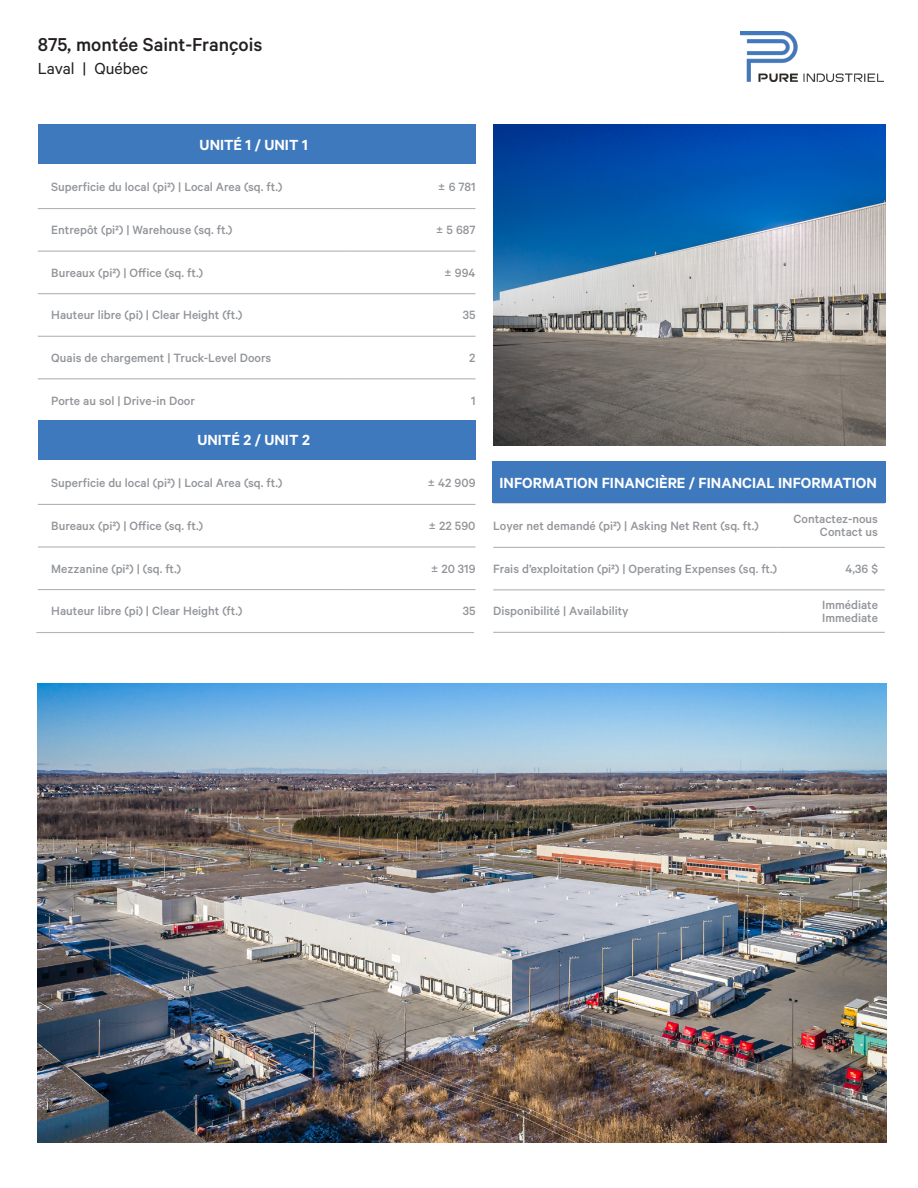
<style>
.page{position:relative;width:918px;height:1188px;background:#fff}
.page>*{position:absolute;margin:0;border:0;box-sizing:border-box;transform-origin:0 0}
.t1{font:500 21px "Calibre";color:#231f20}
.t2{font:18px "Calibre";color:#231f20}
.Bold_Table_Header{font:600 16.5px "Calibre";color:#fff}
.Table_Content{font:500 13.5px "Calibre";color:#929599}
</style>
<div class="page">
<img style="left:38px;top:684px;width:849px;height:459px">
<img style="left:741px;top:31px;width:142px;height:51px">
<div style="left:38px;top:124px;width:438px;height:40px;background:#3e79bd"></div>
<hr style="left:38px;top:208px;width:308px;height:1px;background:#b2b3b7">
<hr style="left:346px;top:208px;width:130px;height:1px;background:#b2b3b7">
<hr style="left:38px;top:251px;width:308px;height:1px;background:#b2b3b7">
<hr style="left:346px;top:251px;width:130px;height:1px;background:#b2b3b7">
<hr style="left:38px;top:293px;width:308px;height:1px;background:#b2b3b7">
<hr style="left:346px;top:293px;width:130px;height:1px;background:#b2b3b7">
<hr style="left:38px;top:336px;width:308px;height:1px;background:#b2b3b7">
<hr style="left:346px;top:336px;width:130px;height:1px;background:#b2b3b7">
<hr style="left:38px;top:378px;width:308px;height:1px;background:#b2b3b7">
<hr style="left:346px;top:378px;width:130px;height:1px;background:#b2b3b7">
<img style="left:493px;top:124px;width:393px;height:322px">
<hr style="left:493px;top:502px;width:285px;height:2px;background:#b2b3b7">
<hr style="left:778px;top:502px;width:107px;height:2px;background:#b2b3b7">
<hr style="left:493px;top:547px;width:285px;height:1px;background:#b2b3b7">
<hr style="left:778px;top:547px;width:107px;height:1px;background:#b2b3b7">
<hr style="left:493px;top:589px;width:285px;height:1px;background:#b2b3b7">
<hr style="left:778px;top:589px;width:107px;height:1px;background:#b2b3b7">
<hr style="left:493px;top:632px;width:285px;height:1px;background:#b2b3b7">
<hr style="left:778px;top:632px;width:107px;height:1px;background:#b2b3b7">
<div style="left:492px;top:462px;width:394px;height:41px;background:#3e79bd"></div>
<hr style="left:36px;top:632px;width:438px;height:1px;background:#b2b4b6">
<div style="left:38px;top:420px;width:438px;height:40px;background:#3e79bd"></div>
<hr style="left:38px;top:504px;width:308px;height:1px;background:#b2b3b7">
<hr style="left:346px;top:504px;width:130px;height:1px;background:#b2b3b7">
<hr style="left:38px;top:546px;width:308px;height:2px;background:#b2b3b7">
<hr style="left:346px;top:546px;width:130px;height:2px;background:#b2b3b7">
<hr style="left:38px;top:589px;width:308px;height:1px;background:#b2b3b7">
<hr style="left:346px;top:589px;width:130px;height:1px;background:#b2b3b7">
<p class="t1" style="left:38px;top:33px;width:226px">875, montée Saint-François</p>
<p class="t2" style="left:38px;top:58px;width:112px">Laval | Québec</p>
<p class="Bold_Table_Header" style="left:200px;top:135px;width:110px">UNITÉ 1 / UNIT 1</p>
<p class="Table_Content" style="left:51px;top:179px;width:233px">Superficie du local (pi²) | Local Area (sq. ft.)</p>
<p class="Table_Content" style="left:438px;top:179px;width:39px">± 6 781</p>
<p class="Table_Content" style="left:51px;top:222px;width:183px">Entrepôt (pi²) | Warehouse (sq. ft.)</p>
<p class="Table_Content" style="left:436px;top:222px;width:41px">± 5 687</p>
<p class="Table_Content" style="left:51px;top:265px;width:153px">Bureaux (pi²) | Office (sq. ft.)</p>
<p class="Table_Content" style="left:444px;top:265px;width:33px">± 994</p>
<p class="Table_Content" style="left:51px;top:307px;width:193px">Hauteur libre (pi) | Clear Height (ft.)</p>
<p class="Table_Content" style="left:463px;top:307px;width:14px">35</p>
<p class="Table_Content" style="left:51px;top:350px;width:222px">Quais de chargement | Truck-Level Doors</p>
<p class="Table_Content" style="left:469px;top:350px;width:8px">2</p>
<p class="Table_Content" style="left:51px;top:392px;width:145px">Porte au sol | Drive-in Door</p>
<p class="Table_Content" style="left:471px;top:392px;width:6px">1</p>
<p class="Bold_Table_Header" style="left:197px;top:430px;width:114px">UNITÉ 2 / UNIT 2</p>
<p class="Table_Content" style="left:51px;top:475px;width:233px">Superficie du local (pi²) | Local Area (sq. ft.)</p>
<p class="Table_Content" style="left:428px;top:475px;width:49px">± 42 909</p>
<p class="Table_Content" style="left:51px;top:518px;width:153px">Bureaux (pi²) | Office (sq. ft.)</p>
<p class="Table_Content" style="left:429px;top:518px;width:48px">± 22 590</p>
<p class="Table_Content" style="left:51px;top:561px;width:131px">Mezzanine (pi²) | (sq. ft.)</p>
<p class="Table_Content" style="left:431px;top:561px;width:46px">± 20 319</p>
<p class="Table_Content" style="left:51px;top:603px;width:193px">Hauteur libre (pi) | Clear Height (ft.)</p>
<p class="Table_Content" style="left:463px;top:603px;width:14px">35</p>
<p class="Bold_Table_Header" style="left:500px;top:473px;width:379px">INFORMATION FINANCIÈRE / FINANCIAL INFORMATION</p>
<p class="Table_Content" style="left:493px;top:517px;width:267px">Loyer net demandé (pi²) | Asking Net Rent (sq. ft.)</p>
<p class="Table_Content" style="left:793px;top:511px;width:86px">Contactez-nous</p>
<p class="Table_Content" style="left:820px;top:524px;width:60px">Contact us</p>
<p class="Table_Content" style="left:493px;top:561px;width:285px">Frais d’exploitation (pi²) | Operating Expenses (sq. ft.)</p>
<p class="Table_Content" style="left:845px;top:561px;width:34px">4,36 $</p>
<p class="Table_Content" style="left:493px;top:603px;width:137px">Disponibilité | Availability</p>
<p class="Table_Content" style="left:822px;top:597px;width:57px">Immédiate</p>
<p class="Table_Content" style="left:822px;top:610px;width:57px">Immediate</p>
</div>
